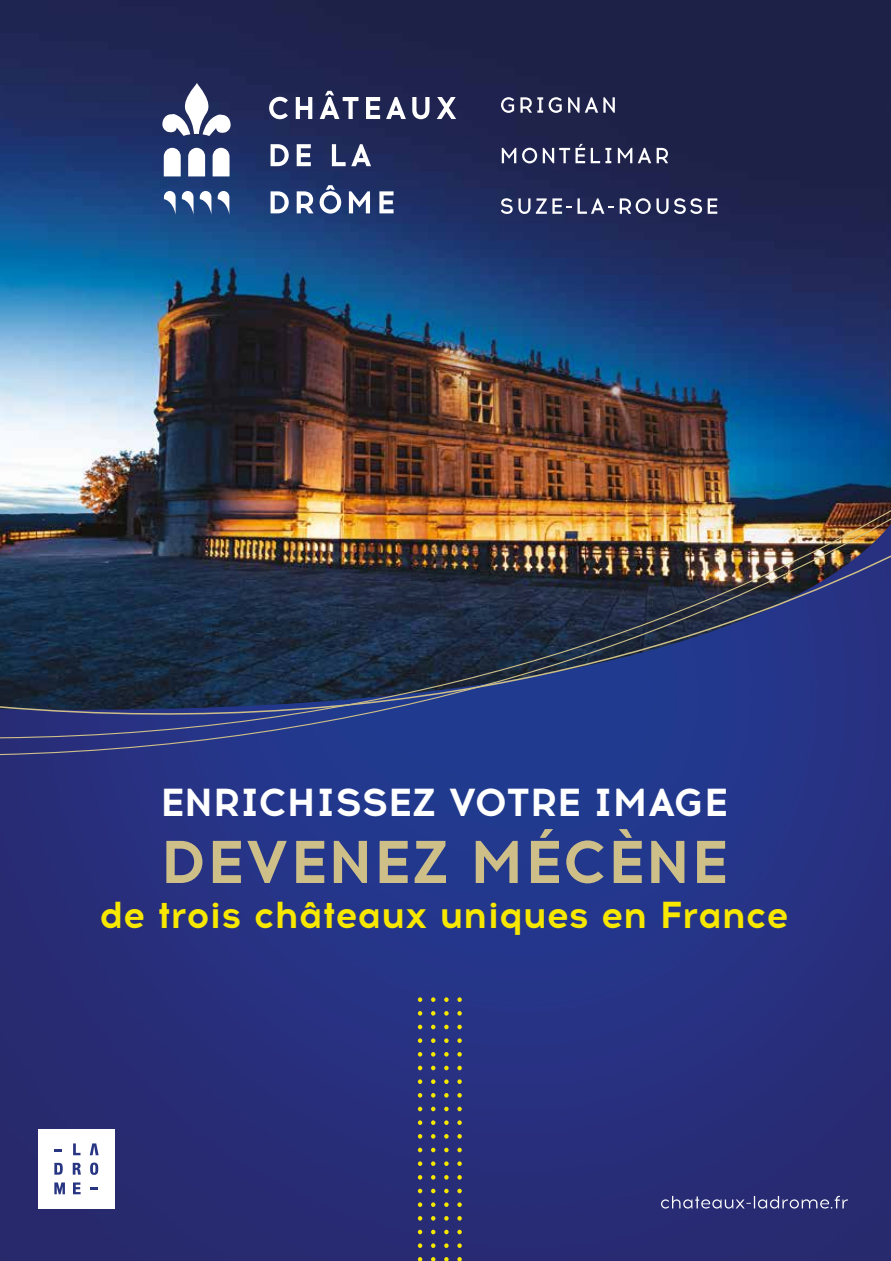
<style>
.page{position:relative;width:891px;height:1261px;background:#fff}
.page>*{position:absolute;margin:0;border:0;box-sizing:border-box;transform-origin:0 0}
.t1{font:700 60.15px "Acrom";letter-spacing:.01em;color:#cebf89}
.t2{font:700 39px "Acrom";letter-spacing:-.01em;color:#fff}
.t3{font:700 37.5px "Acrom";letter-spacing:-.01em;color:#f8e800}
</style>
<div class="page">
<img style="left:0;top:756px;width:891px;height:505px">
<img style="left:0;top:0;width:891px;height:497px">
<svg style="left:0;top:739px;width:891px;height:17px;background:#263889"></svg>
<img style="left:0;top:497px;width:891px;height:242px">
<svg style="left:269px;top:97px;width:19px;height:22px"></svg>
<svg style="left:296px;top:97px;width:16px;height:22px"></svg>
<svg style="left:319px;top:91px;width:39px;height:28px"></svg>
<svg style="left:366px;top:97px;width:14px;height:22px"></svg>
<svg style="left:386px;top:97px;width:20px;height:22px"></svg>
<svg style="left:412px;top:97px;width:17px;height:22px"></svg>
<svg style="left:436px;top:97px;width:20px;height:22px"></svg>
<svg style="left:270px;top:144px;width:19px;height:22px"></svg>
<svg style="left:297px;top:144px;width:14px;height:22px"></svg>
<svg style="left:332px;top:144px;width:13px;height:22px"></svg>
<svg style="left:351px;top:144px;width:20px;height:22px"></svg>
<svg style="left:270px;top:191px;width:19px;height:22px"></svg>
<svg style="left:297px;top:191px;width:16px;height:22px"></svg>
<svg style="left:319px;top:185px;width:22px;height:29px"></svg>
<svg style="left:349px;top:191px;width:21px;height:22px"></svg>
<svg style="left:379px;top:191px;width:14px;height:22px"></svg>
<svg style="left:164px;top:148px;width:17px;height:28px"></svg>
<svg style="left:188px;top:148px;width:17px;height:28px"></svg>
<svg style="left:212px;top:148px;width:17px;height:28px"></svg>
<svg style="left:160px;top:83px;width:72px;height:53px"></svg>
<svg style="left:164px;top:191px;width:12px;height:24px"></svg>
<svg style="left:218px;top:191px;width:11px;height:24px"></svg>
<svg style="left:200px;top:191px;width:11px;height:24px"></svg>
<svg style="left:182px;top:191px;width:11px;height:24px"></svg>
<svg style="left:501px;top:97px;width:13px;height:16px"></svg>
<svg style="left:520px;top:97px;width:41px;height:16px"></svg>
<svg style="left:568px;top:97px;width:47px;height:16px"></svg>
<svg style="left:502px;top:148px;width:14px;height:15px"></svg>
<svg style="left:522px;top:144px;width:89px;height:19px"></svg>
<svg style="left:618px;top:148px;width:50px;height:15px"></svg>
<svg style="left:501px;top:198px;width:11px;height:16px"></svg>
<svg style="left:518px;top:198px;width:12px;height:16px"></svg>
<svg style="left:536px;top:198px;width:114px;height:16px"></svg>
<svg style="left:656px;top:198px;width:12px;height:16px"></svg>
<svg style="left:674px;top:198px;width:43px;height:16px"></svg>
<svg style="left:418px;top:997px;width:4px;height:5px"></svg>
<svg style="left:431px;top:997px;width:4px;height:5px"></svg>
<svg style="left:444px;top:997px;width:4px;height:5px"></svg>
<svg style="left:457px;top:997px;width:5px;height:5px"></svg>
<svg style="left:418px;top:1011px;width:4px;height:4px"></svg>
<svg style="left:431px;top:1011px;width:4px;height:4px"></svg>
<svg style="left:444px;top:1011px;width:4px;height:4px"></svg>
<svg style="left:457px;top:1011px;width:5px;height:4px"></svg>
<svg style="left:418px;top:1024px;width:4px;height:5px"></svg>
<svg style="left:431px;top:1024px;width:4px;height:5px"></svg>
<svg style="left:444px;top:1024px;width:4px;height:5px"></svg>
<svg style="left:457px;top:1024px;width:5px;height:5px"></svg>
<svg style="left:418px;top:1038px;width:4px;height:5px"></svg>
<svg style="left:431px;top:1038px;width:4px;height:5px"></svg>
<svg style="left:444px;top:1038px;width:4px;height:5px"></svg>
<svg style="left:457px;top:1038px;width:5px;height:5px"></svg>
<svg style="left:418px;top:1052px;width:4px;height:4px"></svg>
<svg style="left:431px;top:1052px;width:4px;height:4px"></svg>
<svg style="left:444px;top:1052px;width:4px;height:4px"></svg>
<svg style="left:457px;top:1052px;width:5px;height:4px"></svg>
<svg style="left:418px;top:1065px;width:4px;height:5px"></svg>
<svg style="left:431px;top:1065px;width:4px;height:5px"></svg>
<svg style="left:444px;top:1065px;width:4px;height:5px"></svg>
<svg style="left:457px;top:1065px;width:5px;height:5px"></svg>
<svg style="left:418px;top:1079px;width:4px;height:5px"></svg>
<svg style="left:431px;top:1079px;width:4px;height:5px"></svg>
<svg style="left:444px;top:1079px;width:4px;height:5px"></svg>
<svg style="left:457px;top:1079px;width:5px;height:5px"></svg>
<svg style="left:418px;top:1093px;width:4px;height:4px"></svg>
<svg style="left:431px;top:1093px;width:4px;height:4px"></svg>
<svg style="left:444px;top:1093px;width:4px;height:4px"></svg>
<svg style="left:457px;top:1093px;width:5px;height:4px"></svg>
<svg style="left:418px;top:1106px;width:4px;height:5px"></svg>
<svg style="left:431px;top:1106px;width:4px;height:5px"></svg>
<svg style="left:444px;top:1106px;width:4px;height:5px"></svg>
<svg style="left:457px;top:1106px;width:5px;height:5px"></svg>
<svg style="left:418px;top:1120px;width:4px;height:5px"></svg>
<svg style="left:431px;top:1120px;width:4px;height:5px"></svg>
<svg style="left:444px;top:1120px;width:4px;height:5px"></svg>
<svg style="left:457px;top:1120px;width:5px;height:5px"></svg>
<svg style="left:418px;top:1134px;width:4px;height:4px"></svg>
<svg style="left:431px;top:1134px;width:4px;height:4px"></svg>
<svg style="left:444px;top:1134px;width:4px;height:4px"></svg>
<svg style="left:457px;top:1134px;width:5px;height:4px"></svg>
<svg style="left:418px;top:1147px;width:4px;height:5px"></svg>
<svg style="left:431px;top:1147px;width:4px;height:5px"></svg>
<svg style="left:444px;top:1147px;width:4px;height:5px"></svg>
<svg style="left:457px;top:1147px;width:5px;height:5px"></svg>
<svg style="left:418px;top:1161px;width:4px;height:5px"></svg>
<svg style="left:431px;top:1161px;width:4px;height:5px"></svg>
<svg style="left:444px;top:1161px;width:4px;height:5px"></svg>
<svg style="left:457px;top:1161px;width:5px;height:5px"></svg>
<svg style="left:418px;top:1175px;width:4px;height:4px"></svg>
<svg style="left:431px;top:1175px;width:4px;height:4px"></svg>
<svg style="left:444px;top:1175px;width:4px;height:4px"></svg>
<svg style="left:457px;top:1175px;width:5px;height:4px"></svg>
<svg style="left:418px;top:1188px;width:4px;height:5px"></svg>
<svg style="left:431px;top:1188px;width:4px;height:5px"></svg>
<svg style="left:444px;top:1188px;width:4px;height:5px"></svg>
<svg style="left:457px;top:1188px;width:5px;height:5px"></svg>
<svg style="left:418px;top:1202px;width:4px;height:5px"></svg>
<svg style="left:431px;top:1202px;width:4px;height:5px"></svg>
<svg style="left:444px;top:1202px;width:4px;height:5px"></svg>
<svg style="left:457px;top:1202px;width:5px;height:5px"></svg>
<svg style="left:418px;top:1216px;width:4px;height:4px"></svg>
<svg style="left:431px;top:1216px;width:4px;height:4px"></svg>
<svg style="left:444px;top:1216px;width:4px;height:4px"></svg>
<svg style="left:457px;top:1216px;width:5px;height:4px"></svg>
<svg style="left:418px;top:1229px;width:4px;height:5px"></svg>
<svg style="left:431px;top:1229px;width:4px;height:5px"></svg>
<svg style="left:444px;top:1229px;width:4px;height:5px"></svg>
<svg style="left:457px;top:1229px;width:5px;height:5px"></svg>
<svg style="left:418px;top:1243px;width:4px;height:5px"></svg>
<svg style="left:431px;top:1243px;width:4px;height:5px"></svg>
<svg style="left:444px;top:1243px;width:4px;height:5px"></svg>
<svg style="left:457px;top:1243px;width:5px;height:5px"></svg>
<svg style="left:418px;top:1257px;width:4px;height:4px"></svg>
<svg style="left:431px;top:1257px;width:4px;height:4px"></svg>
<svg style="left:444px;top:1257px;width:4px;height:4px"></svg>
<svg style="left:457px;top:1257px;width:5px;height:4px"></svg>
<svg style="left:661px;top:1195px;width:186px;height:13px;background:#52558e"></svg>
<div style="left:38px;top:1129px;width:76px;height:79px;background:#fff"></div>
<svg style="left:73px;top:1163px;width:8px;height:11px"></svg>
<svg style="left:90px;top:1162px;width:8px;height:13px"></svg>
<svg style="left:73px;top:1182px;width:8px;height:12px"></svg>
<svg style="left:90px;top:1187px;width:8px;height:2px"></svg>
<svg style="left:73px;top:1143px;width:7px;height:12px"></svg>
<svg style="left:90px;top:1143px;width:9px;height:12px"></svg>
<svg style="left:54px;top:1163px;width:9px;height:11px"></svg>
<svg style="left:54px;top:1182px;width:11px;height:12px"></svg>
<svg style="left:54px;top:1149px;width:8px;height:2px"></svg>
<p class="t2" style="left:160px;top:775px;width:569px">ENRICHISSEZ VOTRE IMAGE</p>
<h1 class="t1" style="left:160px;top:819px;width:569px">DEVENEZ MÉCÈNE</h1>
<p class="t3" style="left:99px;top:888px;width:691px">de trois châteaux uniques en France</p>
</div>
